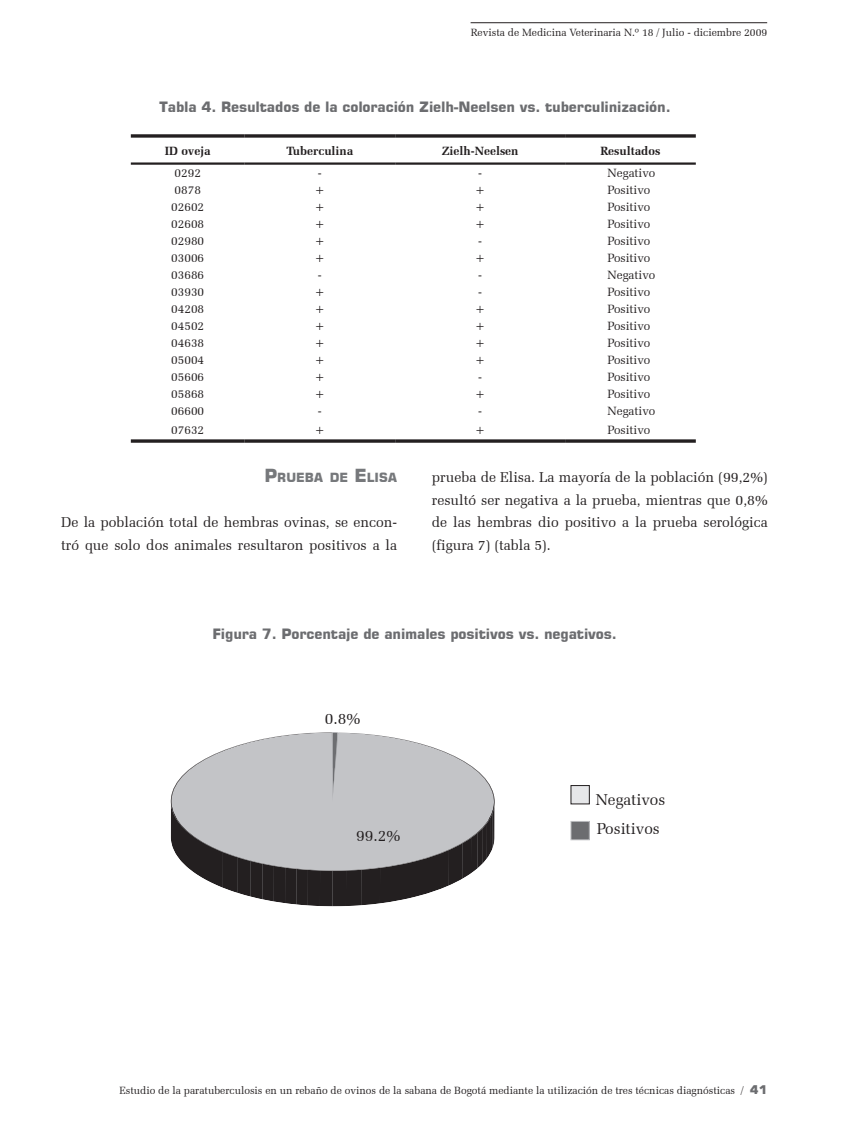
<style>
.page{position:relative;width:845px;height:1130px;background:#fff}
.page>*{position:absolute;margin:0;border:0;box-sizing:border-box;transform-origin:0 0}
.t1{font:15.75px "Zapf Elliptical 711 BT";color:#231f20}
.t2{font:14.25px/22.5px "Zapf Elliptical 711 BT";color:#231f20}
.t3{font:700 14.25px "Square 721 BT";letter-spacing:-.01em;color:#6c6d70}
.t4{font:700 12.6px "Square 721 BT";color:#76787b}
.t5{font:12px "Zapf Elliptical 711 BT";color:#231f20}
.t6{font:700 12px "Zapf Elliptical 711 BT";color:#231f20}
.t7{font:italic 12px "Zapf Elliptical 711 BT";color:#231f20}
.t8{font:10.5px "Zapf Elliptical 711 BT";color:#231f20}
.s1{font-size:18px}
.s2{font-family:"Square 721 Blk Normal";font-size:12px;color:#6c6d70}
</style>
<div class="page">
<hr style="left:470px;top:22px;width:297px;height:1px;background:#231f20">
<svg style="left:131px;top:134px;width:114px;height:4px"></svg>
<svg style="left:245px;top:134px;width:150px;height:4px"></svg>
<svg style="left:395px;top:134px;width:170px;height:4px"></svg>
<svg style="left:565px;top:134px;width:130px;height:4px"></svg>
<hr style="left:131px;top:162px;width:114px;height:3px;background:#231f20">
<hr style="left:245px;top:162px;width:150px;height:3px;background:#231f20">
<hr style="left:395px;top:162px;width:170px;height:3px;background:#231f20">
<hr style="left:565px;top:162px;width:130px;height:3px;background:#231f20">
<hr style="left:131px;top:439px;width:114px;height:3px;background:#231f20">
<hr style="left:245px;top:439px;width:150px;height:3px;background:#231f20">
<hr style="left:395px;top:439px;width:170px;height:3px;background:#231f20">
<hr style="left:565px;top:439px;width:130px;height:3px;background:#231f20">
<svg style="left:171px;top:732px;width:324px;height:174px"></svg>
<div style="left:571px;top:821px;width:18px;height:18px;background:#6c6d70"></div>
<div style="left:570px;top:820px;width:19px;height:19px;border:1px solid #bcbdc0"></div>
<div style="left:571px;top:785px;width:18px;height:18px;background:#e6e7e9"></div>
<p class="t8" style="left:470px;top:26px;width:298px">Revista de Medicina Veterinaria N.º 18 / Julio - diciembre 2009</p>
<p class="t3" style="left:159px;top:99px;width:513px">Tabla 4. Resultados de la coloración Zielh-Neelsen vs. tuberculinización.</p>
<p class="t6" style="left:165px;top:143px;width:47px">ID oveja</p>
<p class="t6" style="left:286px;top:143px;width:68px">Tuberculina</p>
<p class="t6" style="left:441px;top:143px;width:78px">Zielh-Neelsen</p>
<p class="t6" style="left:600px;top:143px;width:61px">Resultados</p>
<p class="t5" style="left:174px;top:166px;width:28px">0292</p>
<p class="t5" style="left:318px;top:166px;width:5px">-</p>
<p class="t5" style="left:478px;top:166px;width:5px">-</p>
<p class="t5" style="left:607px;top:166px;width:49px">Negativo</p>
<p class="t5" style="left:174px;top:182px;width:28px">0878</p>
<p class="t5" style="left:315px;top:182px;width:11px">+</p>
<p class="t5" style="left:475px;top:182px;width:11px">+</p>
<p class="t5" style="left:607px;top:182px;width:44px">Positivo</p>
<p class="t5" style="left:171px;top:199px;width:34px">02602</p>
<p class="t5" style="left:315px;top:199px;width:11px">+</p>
<p class="t5" style="left:475px;top:199px;width:11px">+</p>
<p class="t5" style="left:607px;top:199px;width:44px">Positivo</p>
<p class="t5" style="left:171px;top:216px;width:34px">02608</p>
<p class="t5" style="left:315px;top:216px;width:11px">+</p>
<p class="t5" style="left:475px;top:216px;width:11px">+</p>
<p class="t5" style="left:607px;top:216px;width:44px">Positivo</p>
<p class="t5" style="left:171px;top:233px;width:34px">02980</p>
<p class="t5" style="left:315px;top:233px;width:11px">+</p>
<p class="t5" style="left:478px;top:233px;width:5px">-</p>
<p class="t5" style="left:607px;top:233px;width:44px">Positivo</p>
<p class="t5" style="left:171px;top:250px;width:34px">03006</p>
<p class="t7" style="left:315px;top:250px;width:11px">+</p>
<p class="t5" style="left:475px;top:250px;width:11px">+</p>
<p class="t5" style="left:607px;top:250px;width:44px">Positivo</p>
<p class="t5" style="left:171px;top:267px;width:34px">03686</p>
<p class="t5" style="left:318px;top:267px;width:5px">-</p>
<p class="t5" style="left:478px;top:267px;width:5px">-</p>
<p class="t5" style="left:607px;top:267px;width:49px">Negativo</p>
<p class="t5" style="left:171px;top:284px;width:34px">03930</p>
<p class="t5" style="left:315px;top:284px;width:11px">+</p>
<p class="t5" style="left:478px;top:284px;width:5px">-</p>
<p class="t5" style="left:607px;top:284px;width:44px">Positivo</p>
<p class="t5" style="left:171px;top:301px;width:34px">04208</p>
<p class="t5" style="left:315px;top:301px;width:11px">+</p>
<p class="t5" style="left:475px;top:301px;width:11px">+</p>
<p class="t5" style="left:607px;top:301px;width:44px">Positivo</p>
<p class="t5" style="left:171px;top:318px;width:34px">04502</p>
<p class="t5" style="left:315px;top:318px;width:11px">+</p>
<p class="t5" style="left:475px;top:318px;width:11px">+</p>
<p class="t5" style="left:607px;top:318px;width:44px">Positivo</p>
<p class="t5" style="left:171px;top:335px;width:34px">04638</p>
<p class="t5" style="left:315px;top:335px;width:11px">+</p>
<p class="t5" style="left:475px;top:335px;width:11px">+</p>
<p class="t5" style="left:607px;top:335px;width:44px">Positivo</p>
<p class="t5" style="left:171px;top:352px;width:34px">05004</p>
<p class="t5" style="left:315px;top:352px;width:11px">+</p>
<p class="t5" style="left:475px;top:352px;width:11px">+</p>
<p class="t5" style="left:607px;top:352px;width:44px">Positivo</p>
<p class="t5" style="left:171px;top:369px;width:34px">05606</p>
<p class="t5" style="left:315px;top:369px;width:11px">+</p>
<p class="t5" style="left:478px;top:369px;width:5px">-</p>
<p class="t5" style="left:607px;top:369px;width:44px">Positivo</p>
<p class="t5" style="left:171px;top:386px;width:34px">05868</p>
<p class="t5" style="left:315px;top:386px;width:11px">+</p>
<p class="t5" style="left:475px;top:386px;width:11px">+</p>
<p class="t5" style="left:607px;top:386px;width:44px">Positivo</p>
<p class="t5" style="left:171px;top:403px;width:34px">06600</p>
<p class="t5" style="left:318px;top:403px;width:5px">-</p>
<p class="t5" style="left:478px;top:403px;width:5px">-</p>
<p class="t5" style="left:607px;top:403px;width:49px">Negativo</p>
<p class="t5" style="left:171px;top:422px;width:34px">07632</p>
<p class="t5" style="left:315px;top:422px;width:11px">+</p>
<p class="t5" style="left:475px;top:422px;width:11px">+</p>
<p class="t5" style="left:607px;top:422px;width:44px">Positivo</p>
<p class="t4" style="left:264px;top:470px;width:134px"><span class="s1">P</span>RUEBA DE <span class="s1">E</span> LISA</p>
<p class="t2" style="left:61px;top:511px;width:337px">De la población total de hembras ovinas, se encon&shy;tró que solo dos animales resultaron positivos a la</p>
<p class="t2" style="left:432px;top:466px;width:337px;text-align:justify">prueba de Elisa. La mayoría de la población (99,2%) resultó ser negativa a la prueba, mientras que 0,8% de las hembras dio positivo a la prueba serológica (figura 7) (tabla 5).</p>
<p class="t3" style="left:212px;top:624px;width:406px">Figura 7. Porcentaje de animales positivos vs. negativos.</p>
<h1 class="t1" style="left:325px;top:709px;width:37px">0.8%</h1>
<h1 class="t1" style="left:356px;top:826px;width:46px">99.2%</h1>
<h1 class="t1" style="left:595px;top:790px;width:71px">Negativos</h1>
<h1 class="t1" style="left:596px;top:819px;width:64px">Positivos</h1>
<p class="t8" style="left:119px;top:1083px;width:649px">Estudio de la paratuberculosis en un rebaño de ovinos de la sabana de Bogotá mediante la utilización de tres técnicas diagnósticas / <span class="s2">41</span></p>
</div>
